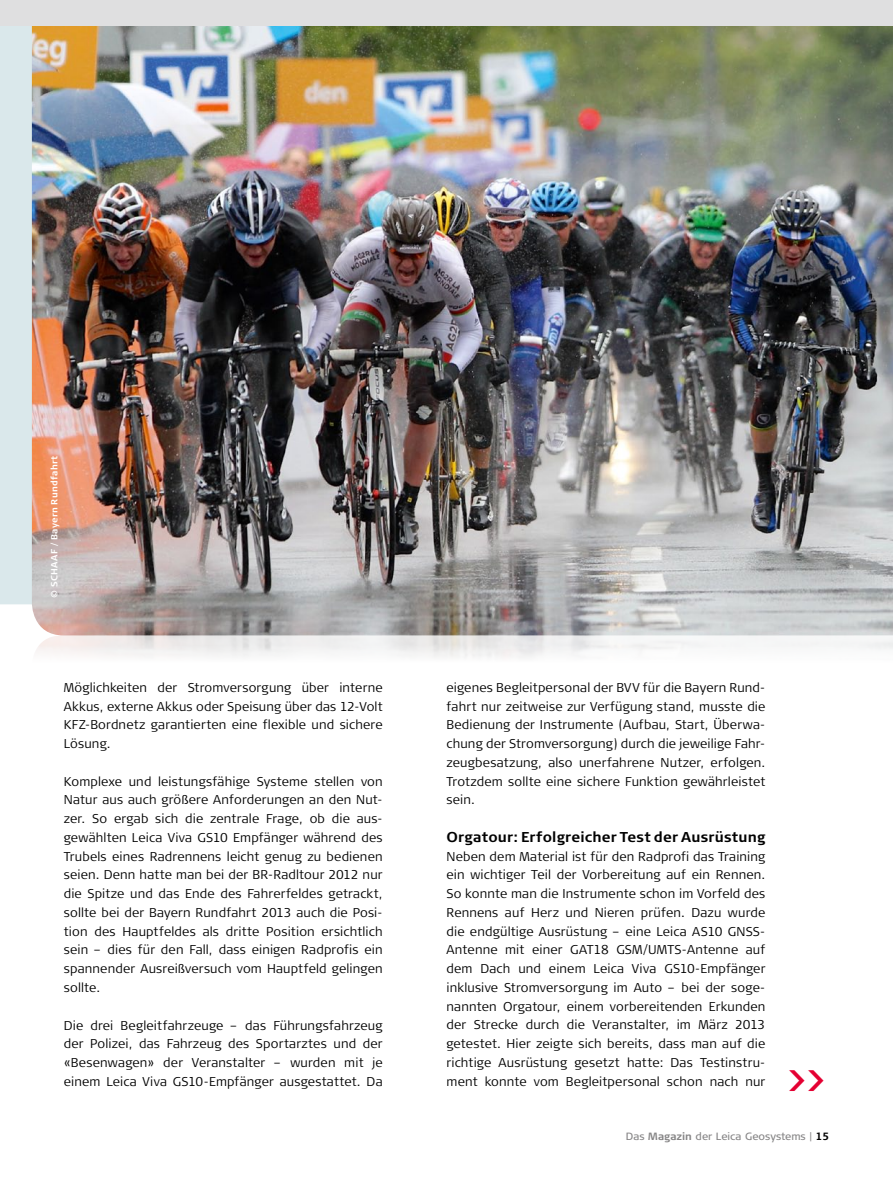
<style>
.page{position:relative;width:893px;height:1191px;background:#fff}
.page>*{position:absolute;margin:0;border:0;box-sizing:border-box;transform-origin:0 0}
.t1{font:700 30.75px "Signa Column";color:#e40032}
.t2{font:700 14.25px "Signa Column";letter-spacing:.015em;color:#000}
.t3{font:300 12.75px/18.8px "Signa Column";letter-spacing:.015em;color:#000;text-align:justify}
.t4{font:10.5px "Signa Column";color:#868586}
.t5{font:700 9px "Signa Column";letter-spacing:.03em;color:#fff}
.s1{font-weight:700}
.s2{font-weight:700;color:#000}
</style>
<div class="page">
<div style="left:0;top:26px;width:32px;height:578px;background:#dae8eb"></div>
<img style="left:32px;top:26px;width:861px;height:609px">
<div style="left:0;top:635px;width:893px;height:67px;background:linear-gradient(to bottom,#f2f1f1,#fff)"></div>
<div style="left:0;top:0;width:893px;height:26px;background:#dfdfe0"></div>
<p class="t5" style="left:49px;top:598px;width:144px;rotate:-90deg">© SCHAAF / Bayern Rundfahrt</p>
<p class="t3" style="left:64px;top:678px;width:320px">Möglichkeiten der Stromversorgung über interne Akkus, externe Akkus oder Speisung über das 12-Volt KFZ-Bordnetz garantierten eine flexible und sichere Lösung.</p>
<p class="t3" style="left:64px;top:772px;width:320px">Komplexe und leistungsfähige Systeme stellen von Natur aus auch größere Anforderungen an den Nut&shy;zer. So ergab sich die zentrale Frage, ob die aus&shy;gewählten Leica Viva GS10 Empfänger während des Trubels eines Radrennens leicht genug zu bedienen seien. Denn hatte man bei der BR-Radltour 2012 nur die Spitze und das Ende des Fahrerfeldes getrackt, sollte bei der Bayern Rundfahrt 2013 auch die Posi&shy;tion des Hauptfeldes als dritte Position ersichtlich sein – dies für den Fall, dass einigen Radprofis ein spannender Ausreißversuch vom Hauptfeld gelingen sollte.</p>
<p class="t3" style="left:64px;top:1015px;width:320px">Die drei Begleitfahrzeuge – das Führungsfahrzeug der Polizei, das Fahrzeug des Sportarztes und der «Besenwagen» der Veranstalter – wurden mit je einem Leica Viva GS10-Empfänger ausgestattet. Da</p>
<p class="t3" style="left:446px;top:678px;width:320px">eigenes Begleitpersonal der BVV für die Bayern Rund&shy;fahrt nur zeitweise zur Verfügung stand, musste die Bedienung der Instrumente (Aufbau, Start, Überwa&shy;chung der Stromversorgung) durch die jeweilige Fahr&shy;zeugbesatzung, also unerfahrene Nutzer, erfolgen.<br>Trotzdem sollte eine sichere Funktion gewährleistet sein.</p>
<p class="t2" style="left:446px;top:828px;width:320px">Orgatour: Erfolgreicher Test der Ausrüstung</p>
<p class="t3" style="left:446px;top:846px;width:320px">Neben dem Material ist für den Radprofi das Training ein wichtiger Teil der Vorbereitung auf ein Rennen.<br>So konnte man die Instrumente schon im Vorfeld des Rennens auf Herz und Nieren prüfen. Dazu wurde die endgültige Ausrüstung – eine Leica AS10 GNSS-Antenne mit einer GAT18 GSM/UMTS-Antenne auf dem Dach und einem Leica Viva GS10-Empfänger inklusive Stromversorgung im Auto – bei der soge&shy;nannten Orgatour, einem vorbereitenden Erkunden der Strecke durch die Veranstalter, im März 2013 getestet. Hier zeigte sich bereits, dass man auf die richtige Ausrüstung gesetzt hatte: Das Testinstru&shy;ment konnte vom Begleitpersonal schon nach nur</p>
<h1 class="t1" style="left:787px;top:1062px;width:40px">&gt;&gt;</h1>
<p class="t4" style="left:626px;top:1129px;width:205px">Das <span class="s1">Magazin</span> der Leica Geosystems | <span class="s2">15</span></p>
</div>
